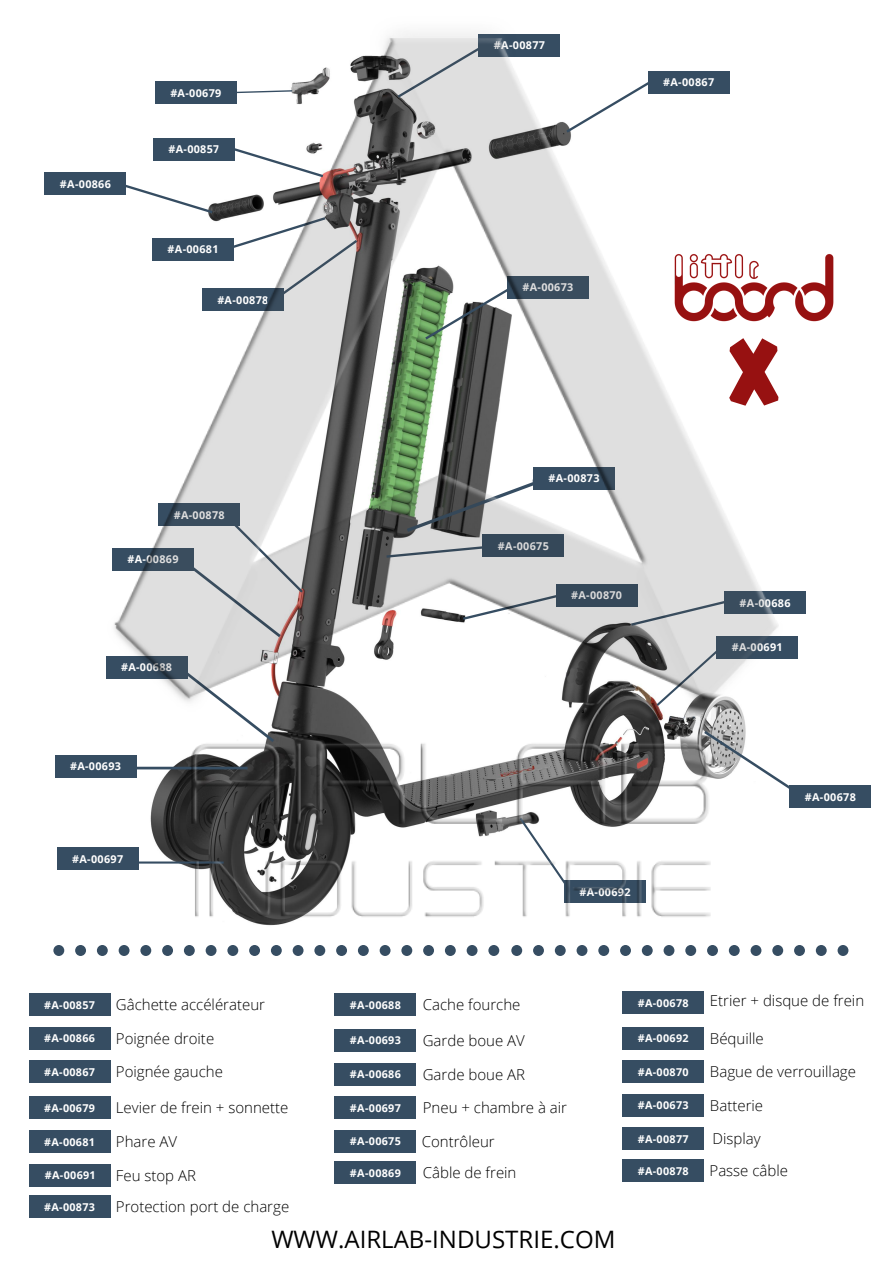
<style>
.page{position:relative;width:894px;height:1264px;background:#fff}
.page>*{position:absolute;margin:0;border:0;box-sizing:border-box;transform-origin:0 0}
.t1{font:84px "Adumu";color:#971111}
.t2{font:24px "Open Sans";color:#000}
.t3{font:300 15px "Open Sans";color:#000}
.t4{font:700 10.8px "Open Sans";letter-spacing:.03em;color:#fff}
</style>
<div class="page">
<div style="left:29px;top:993px;width:81px;height:22px;background:#364d62"></div>
<div style="left:29px;top:1027px;width:81px;height:22px;background:#364d62"></div>
<div style="left:29px;top:1096px;width:81px;height:22px;background:#364d62"></div>
<div style="left:29px;top:1130px;width:81px;height:22px;background:#364d62"></div>
<div style="left:622px;top:1159px;width:81px;height:22px;background:#364d62"></div>
<div style="left:622px;top:1094px;width:81px;height:22px;background:#364d62"></div>
<div style="left:334px;top:1130px;width:82px;height:22px;background:#364d62"></div>
<div style="left:622px;top:1060px;width:81px;height:22px;background:#364d62"></div>
<div style="left:334px;top:993px;width:82px;height:22px;background:#364d62"></div>
<div style="left:334px;top:1029px;width:82px;height:22px;background:#364d62"></div>
<div style="left:334px;top:1096px;width:82px;height:22px;background:#364d62"></div>
<div style="left:622px;top:1027px;width:81px;height:22px;background:#364d62"></div>
<div style="left:334px;top:1063px;width:82px;height:22px;background:#364d62"></div>
<div style="left:29px;top:1164px;width:82px;height:22px;background:#364d62"></div>
<div style="left:622px;top:991px;width:81px;height:22px;background:#364d62"></div>
<div style="left:622px;top:1127px;width:81px;height:22px;background:#364d62"></div>
<div style="left:334px;top:1161px;width:82px;height:22px;background:#364d62"></div>
<div style="left:29px;top:1060px;width:81px;height:22px;background:#364d62"></div>
<div style="left:29px;top:1195px;width:81px;height:22px;background:#364d62"></div>
<img style="left:44px;top:33px;width:827px;height:923px">
<p class="t4" style="left:170px;top:85px;width:52px">#A-00679</p>
<p class="t4" style="left:60px;top:176px;width:52px">#A-00866</p>
<p class="t4" style="left:168px;top:142px;width:52px">#A-00857</p>
<p class="t4" style="left:167px;top:241px;width:52px">#A-00681</p>
<p class="t4" style="left:217px;top:292px;width:52px">#A-00878</p>
<p class="t4" style="left:174px;top:507px;width:52px">#A-00878</p>
<p class="t4" style="left:127px;top:551px;width:52px">#A-00869</p>
<p class="t4" style="left:121px;top:659px;width:52px">#A-00688</p>
<p class="t4" style="left:70px;top:758px;width:52px">#A-00693</p>
<p class="t4" style="left:72px;top:851px;width:52px">#A-00697</p>
<p class="t4" style="left:44px;top:997px;width:52px">#A-00857</p>
<p class="t4" style="left:44px;top:1030px;width:52px">#A-00866</p>
<p class="t4" style="left:44px;top:1063px;width:52px">#A-00867</p>
<p class="t4" style="left:44px;top:1100px;width:52px">#A-00679</p>
<p class="t4" style="left:44px;top:1133px;width:52px">#A-00681</p>
<p class="t4" style="left:45px;top:1167px;width:52px">#A-00691</p>
<h3 class="t3" style="left:116px;top:994px;width:151px">Gâchette accélérateur</h3>
<h3 class="t3" style="left:116px;top:1027px;width:100px">Poignée droite</h3>
<h3 class="t3" style="left:116px;top:1060px;width:108px">Poignée gauche</h3>
<h3 class="t3" style="left:116px;top:1097px;width:174px">Levier de frein + sonnette</h3>
<h3 class="t3" style="left:116px;top:1130px;width:63px">Phare AV</h3>
<h3 class="t3" style="left:116px;top:1164px;width:82px">Feu stop AR</h3>
<p class="t4" style="left:44px;top:1199px;width:52px">#A-00873</p>
<h3 class="t3" style="left:116px;top:1196px;width:175px">Protection port de charge</h3>
<p class="t4" style="left:494px;top:38px;width:52px">#A-00877</p>
<p class="t4" style="left:663px;top:75px;width:52px">#A-00867</p>
<p class="t4" style="left:522px;top:280px;width:52px">#A-00673</p>
<p class="t4" style="left:548px;top:471px;width:52px">#A-00873</p>
<p class="t4" style="left:498px;top:538px;width:52px">#A-00675</p>
<p class="t4" style="left:571px;top:587px;width:52px">#A-00870</p>
<h1 class="t1" style="left:727px;top:338px;width:54px">X</h1>
<p class="t4" style="left:739px;top:595px;width:52px">#A-00686</p>
<p class="t4" style="left:731px;top:639px;width:52px">#A-00691</p>
<p class="t4" style="left:579px;top:884px;width:52px">#A-00692</p>
<p class="t4" style="left:804px;top:789px;width:52px">#A-00678</p>
<p class="t4" style="left:350px;top:997px;width:52px">#A-00688</p>
<p class="t4" style="left:350px;top:1032px;width:52px">#A-00693</p>
<h3 class="t3" style="left:422px;top:994px;width:99px">Cache fourche</h3>
<h3 class="t3" style="left:422px;top:1029px;width:104px">Garde boue AV</h3>
<p class="t4" style="left:637px;top:995px;width:52px">#A-00678</p>
<p class="t4" style="left:637px;top:1030px;width:52px">#A-00692</p>
<h3 class="t3" style="left:709px;top:990px;width:156px">Etrier + disque de frein</h3>
<h3 class="t3" style="left:709px;top:1027px;width:55px">Béquille</h3>
<p class="t4" style="left:350px;top:1066px;width:52px">#A-00686</p>
<h3 class="t3" style="left:422px;top:1063px;width:104px">Garde boue AR</h3>
<p class="t4" style="left:637px;top:1063px;width:52px">#A-00870</p>
<h3 class="t3" style="left:709px;top:1060px;width:147px">Bague de verrouillage</h3>
<p class="t4" style="left:350px;top:1100px;width:52px">#A-00697</p>
<h3 class="t3" style="left:422px;top:1097px;width:146px">Pneu + chambre à air</h3>
<p class="t4" style="left:637px;top:1097px;width:52px">#A-00673</p>
<h3 class="t3" style="left:709px;top:1094px;width:55px">Batterie</h3>
<p class="t4" style="left:350px;top:1133px;width:52px">#A-00675</p>
<h3 class="t3" style="left:421px;top:1130px;width:74px">Contrôleur</h3>
<p class="t4" style="left:637px;top:1131px;width:52px">#A-00877</p>
<h3 class="t3" style="left:712px;top:1128px;width:50px">Display</h3>
<p class="t4" style="left:350px;top:1165px;width:52px">#A-00869</p>
<h3 class="t3" style="left:422px;top:1162px;width:95px">Câble de frein</h3>
<p class="t4" style="left:637px;top:1163px;width:52px">#A-00878</p>
<h3 class="t3" style="left:709px;top:1160px;width:80px">Passe câble</h3>
<h2 class="t2" style="left:271px;top:1222px;width:345px">WWW.AIRLAB-INDUSTRIE.COM</h2>
</div>
